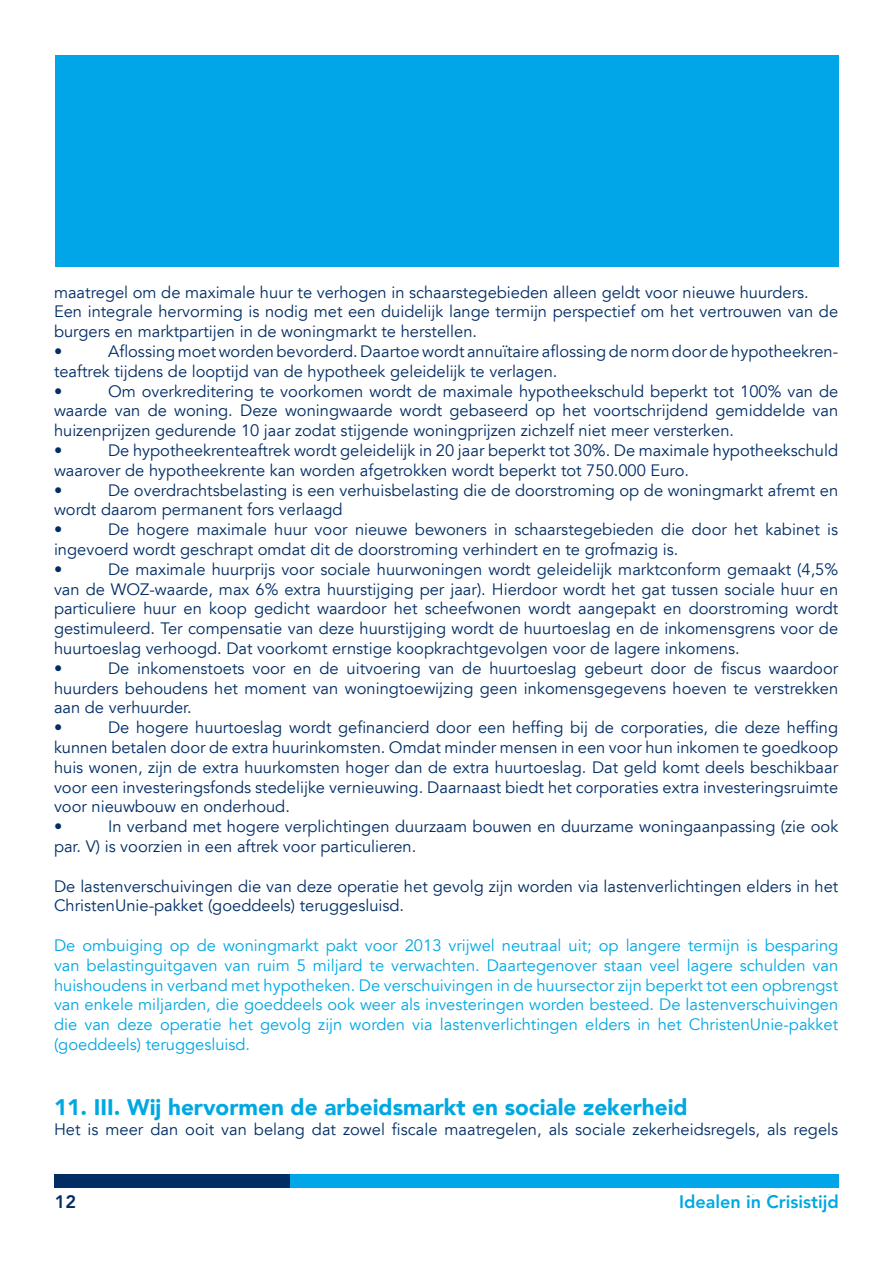
<style>
.page{position:relative;width:893px;height:1263px;background:#fff}
.page>*{position:absolute;margin:0;border:0;box-sizing:border-box;transform-origin:0 0}
.tussenkop{font:900 22.5px "Avenir LT";color:#00a8e2}
.t1{font:800 18px "Avenir LT Std";color:#00a8e2}
.t2{font:800 18px "Avenir LT Std";color:#012d65}
.broodtekst{font:16.5px/19.8px "Avenir LT";color:#012d65}
.broodtekst-2{font:16.5px/19.8px "Avenir LT";color:#00a8e2;text-align:justify}
.t3{font:800 15px "Avenir LT Std";color:#00aeef}
</style>
<div class="page">
<div style="left:55px;top:55px;width:783px;height:211px;background:#00a6e8"></div>
<div style="left:54px;top:1174px;width:237px;height:13px;background:#012d65"></div>
<div style="left:291px;top:1174px;width:548px;height:13px;background:#00a6e8"></div>
<p class="broodtekst" style="left:54px;top:282px;width:756px">maatregel om de maximale huur te verhogen in schaarstegebieden alleen geldt voor nieuwe huurders.</p>
<p class="broodtekst" style="left:54px;top:302px;width:786px">Een integrale hervorming is nodig met een duidelijk lange termijn perspectief om het vertrouwen van de burgers en marktpartijen in de woningmarkt te herstellen.</p>
<p class="broodtekst" style="left:54px;top:342px;width:10px">•</p>
<p class="broodtekst" style="left:54px;top:342px;width:786px;text-indent:54px">Aflossing moet worden bevorderd. Daartoe wordt annuïtaire aflossing de norm door de hypotheekren&shy;teaftrek tijdens de looptijd van de hypotheek geleidelijk te verlagen.</p>
<p class="broodtekst" style="left:54px;top:381px;width:10px">•</p>
<p class="broodtekst" style="left:54px;top:381px;width:786px;text-align:justify;text-indent:54px">Om overkreditering te voorkomen wordt de maximale hypotheekschuld beperkt tot 100% van de waarde van de woning. Deze woningwaarde wordt gebaseerd op het voortschrijdend gemiddelde van huizenprijzen gedurende 10 jaar zodat stijgende woningprijzen zichzelf niet meer versterken.</p>
<p class="broodtekst" style="left:54px;top:441px;width:10px">•</p>
<p class="broodtekst" style="left:54px;top:441px;width:786px;text-indent:54px">De hypotheekrenteaftrek wordt geleidelijk in 20 jaar beperkt tot 30%. De maximale hypotheekschuld waarover de hypotheekrente kan worden afgetrokken wordt beperkt tot 750.000 Euro.</p>
<p class="broodtekst" style="left:54px;top:480px;width:10px">•</p>
<p class="broodtekst" style="left:54px;top:480px;width:786px;text-indent:54px">De overdrachtsbelasting is een verhuisbelasting die de doorstroming op de woningmarkt afremt en wordt daarom permanent fors verlaagd</p>
<p class="broodtekst" style="left:54px;top:520px;width:10px">•</p>
<p class="broodtekst" style="left:54px;top:520px;width:786px;text-indent:54px">De hogere maximale huur voor nieuwe bewoners in schaarstegebieden die door het kabinet is ingevoerd wordt geschrapt omdat dit de doorstroming verhindert en te grofmazig is.</p>
<p class="broodtekst" style="left:54px;top:560px;width:10px">•</p>
<p class="broodtekst" style="left:54px;top:560px;width:786px;text-align:justify;text-indent:54px">De maximale huurprijs voor sociale huurwoningen wordt geleidelijk marktconform gemaakt (4,5% van de WOZ-waarde, max 6% extra huurstijging per jaar). Hierdoor wordt het gat tussen sociale huur en particuliere huur en koop gedicht waardoor het scheefwonen wordt aangepakt en doorstroming wordt gestimuleerd. Ter compensatie van deze huurstijging wordt de huurtoeslag en de inkomensgrens voor de huurtoeslag verhoogd. Dat voorkomt ernstige koopkrachtgevolgen voor de lagere inkomens.</p>
<p class="broodtekst" style="left:54px;top:659px;width:10px">•</p>
<p class="broodtekst" style="left:54px;top:659px;width:786px;text-align:justify;text-indent:54px">De inkomenstoets voor en de uitvoering van de huurtoeslag gebeurt door de fiscus waardoor huurders behoudens het moment van woningtoewijzing geen inkomensgegevens hoeven te verstrekken aan de verhuurder.</p>
<p class="broodtekst" style="left:54px;top:718px;width:10px">•</p>
<p class="broodtekst" style="left:54px;top:718px;width:786px;text-align:justify;text-indent:54px">De hogere huurtoeslag wordt gefinancierd door een heffing bij de corporaties, die deze heffing kunnen betalen door de extra huurinkomsten. Omdat minder mensen in een voor hun inkomen te goedkoop huis wonen, zijn de extra huurkomsten hoger dan de extra huurtoeslag. Dat geld komt deels beschikbaar voor een investeringsfonds stedelijke vernieuwing. Daarnaast biedt het corporaties extra investeringsruimte voor nieuwbouw en onderhoud.</p>
<p class="broodtekst" style="left:54px;top:817px;width:10px">•</p>
<p class="broodtekst" style="left:54px;top:817px;width:786px;text-indent:54px">In verband met hogere verplichtingen duurzaam bouwen en duurzame woningaanpassing (zie ook par. V) is voorzien in een aftrek voor particulieren.</p>
<p class="broodtekst" style="left:54px;top:876px;width:786px">De lastenverschuivingen die van deze operatie het gevolg zijn worden via lastenverlichtingen elders in het<br>ChristenUnie-pakket (goeddeels) teruggesluisd.</p>
<p class="broodtekst-2" style="left:54px;top:936px;width:786px">De ombuiging op de woningmarkt pakt voor 2013 vrijwel neutraal uit; op langere termijn is besparing van belastinguitgaven van ruim 5 miljard te verwachten. Daartegenover staan veel lagere schulden van huishoudens in verband met hypotheken. De verschuivingen in de huursector zijn beperkt tot een opbrengst van enkele miljarden, die goeddeels ook weer als investeringen worden besteed. De lastenverschuivingen die van deze operatie het gevolg zijn worden via lastenverlichtingen elders in het ChristenUnie-pakket (goeddeels) teruggesluisd.</p>
<p class="tussenkop" style="left:54px;top:1094px;width:635px">11. III. Wij hervormen de arbeidsmarkt en sociale zekerheid</p>
<p class="broodtekst" style="left:54px;top:1120px;width:786px">Het is meer dan ooit van belang dat zowel fiscale maatregelen, als sociale zekerheidsregels, als regels</p>
<p class="t2" style="left:55px;top:1191px;width:23px">12</p>
<p class="t3" style="left:693px;top:1192px;width:146px">Actie Lokale Energie</p>
<p class="t1" style="left:679px;top:1191px;width:161px">Idealen in Crisistijd</p>
</div>
